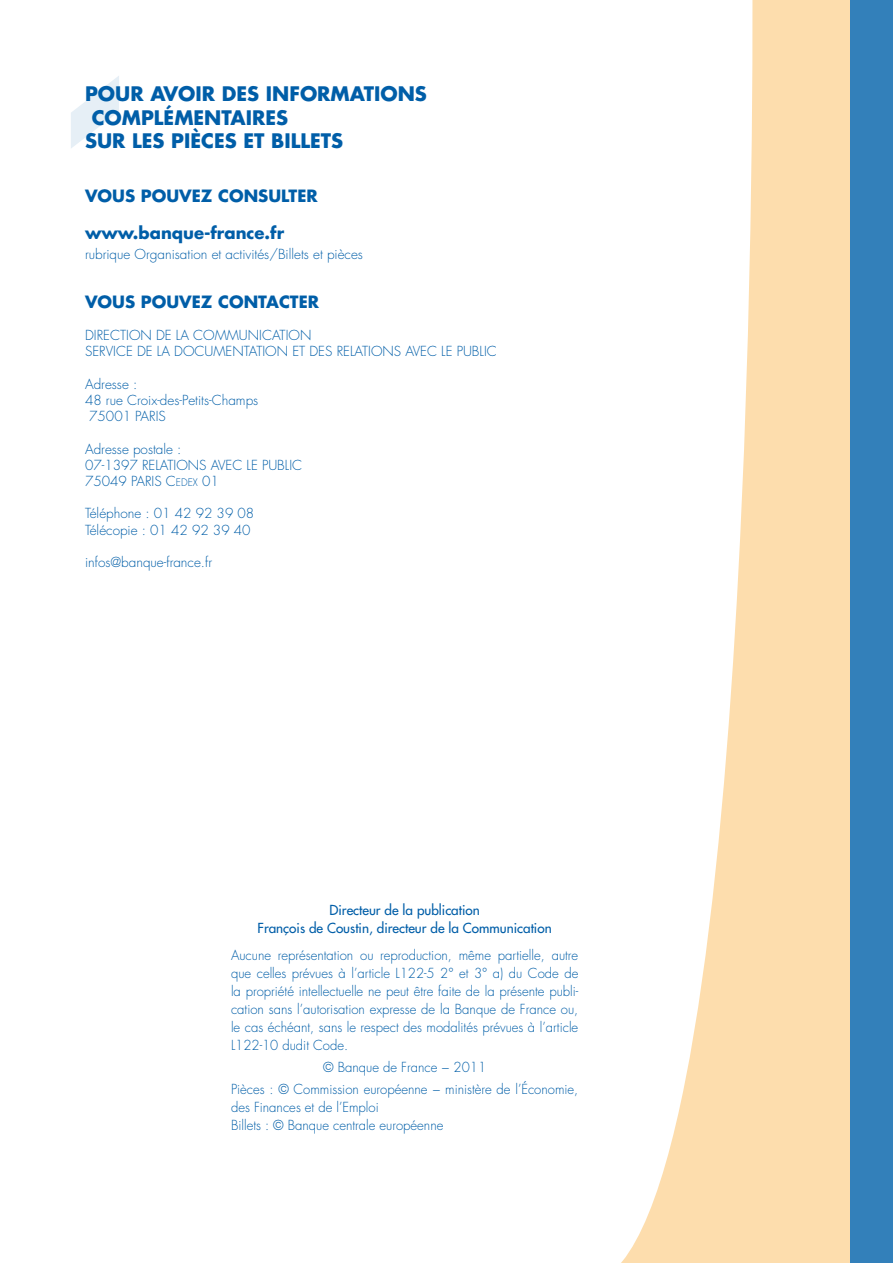
<style>
.page{position:relative;width:893px;height:1263px;background:#fff}
.page>*{position:absolute;margin:0;border:0;box-sizing:border-box;transform-origin:0 0}
.t1{font:700 19.5px "Futura Std";color:#005ea8}
.t2{font:700 16.5px "Futura Std";color:#005ea8}
.t3{font:300 13.5px/18px "Futura Std";color:#005ea8}
.t4{font:500 13.5px/18px "Futura Std";color:#005ea8;text-align:center}
.s1{font-style:inherit}
.s2{font-size:10.2px}
</style>
<div class="page">
<svg style="left:621px;top:0;width:229px;height:1263px;fill:#fdddad"></svg>
<div style="left:850px;top:0;width:43px;height:1263px;background:#3380ba"></div>
<svg style="left:71px;top:76px;width:48px;height:72px"></svg>
<h1 class="t1" style="left:85px;top:81px;width:343px">POUR AVOIR DES INFORMATIONS</h1>
<h1 class="t1" style="left:92px;top:104px;width:198px">COMPLÉMENTAIRES</h1>
<h1 class="t1" style="left:85px;top:128px;width:260px">SUR LES PIÈCES ET BILLETS</h1>
<p class="t2" style="left:85px;top:185px;width:234px">VOUS POUVEZ CONSULTER</p>
<p class="t2" style="left:85px;top:221px;width:201px">www.banque-france.fr</p>
<p class="t3" style="left:85px;top:245px;width:279px">rubrique Organisation et activités/Billets et pièces</p>
<p class="t2" style="left:85px;top:291px;width:235px">VOUS POUVEZ CONTACTER</p>
<p class="t3" style="left:85px;top:328px;width:413px;line-height:16.2px">DIRECTION DE LA COMMUNICATION<br>SERVICE DE LA DOCUMENTATION ET DES RELATIONS AVEC LE PUBLIC</p>
<p class="t3" style="left:85px;top:375px;width:54px">Adresse :</p>
<p class="t3" style="left:85px;top:391px;width:175px">48 rue Croix-des-Petits-Champs</p>
<p class="t3" style="left:89px;top:408px;width:78px">75001 PARIS</p>
<p class="t3" style="left:85px;top:441px;width:98px;line-height:16.2px">Adresse postale :<br>07-1397 Relations</p>
<p class="t3" style="left:211px;top:456px;width:9px">avec</p>
<p class="t3" style="left:247px;top:456px;width:23px">le public</p>
<p class="t3" style="left:85px;top:472px;width:135px">75049 PARIS <span class="s1">C</span><span class="s2">EDEX</span> <span class="s1">01</span></p>
<p class="t3" style="left:85px;top:506px;width:171px;line-height:16.2px">Téléphone : 01 42 92 39 08<br>Télécopie : 01 42 92 39 40</p>
<p class="t3" style="left:85px;top:553px;width:129px">infos@banque-france.fr</p>
<p class="t4" style="left:258px;top:901px;width:296px">Directeur de la publication<br>François de Coustin, directeur de la Communication</p>
<p class="t3" style="left:231px;top:946px;width:349px;text-align:justify">Aucune représentation ou reproduction, même partielle, autre que celles prévues à l’article L122-5 2° et 3° a) du Code de la propriété intellectuelle ne peut être faite de la présente publi&shy;cation sans l’autorisation expresse de la Banque de France ou, le cas échéant, sans le respect des modalités prévues à l’article L122-10 dudit Code.</p>
<p class="t3" style="left:231px;top:1056px;width:349px;line-height:22.2px;text-align:center">© Banque de France − 2011<br>Pièces : © Commission européenne − ministère de l’économie,</p>
<p class="t3" style="left:231px;top:1099px;width:214px">des finances et de l’emploi<br>Billets : © Banque centrale européenne</p>
</div>
